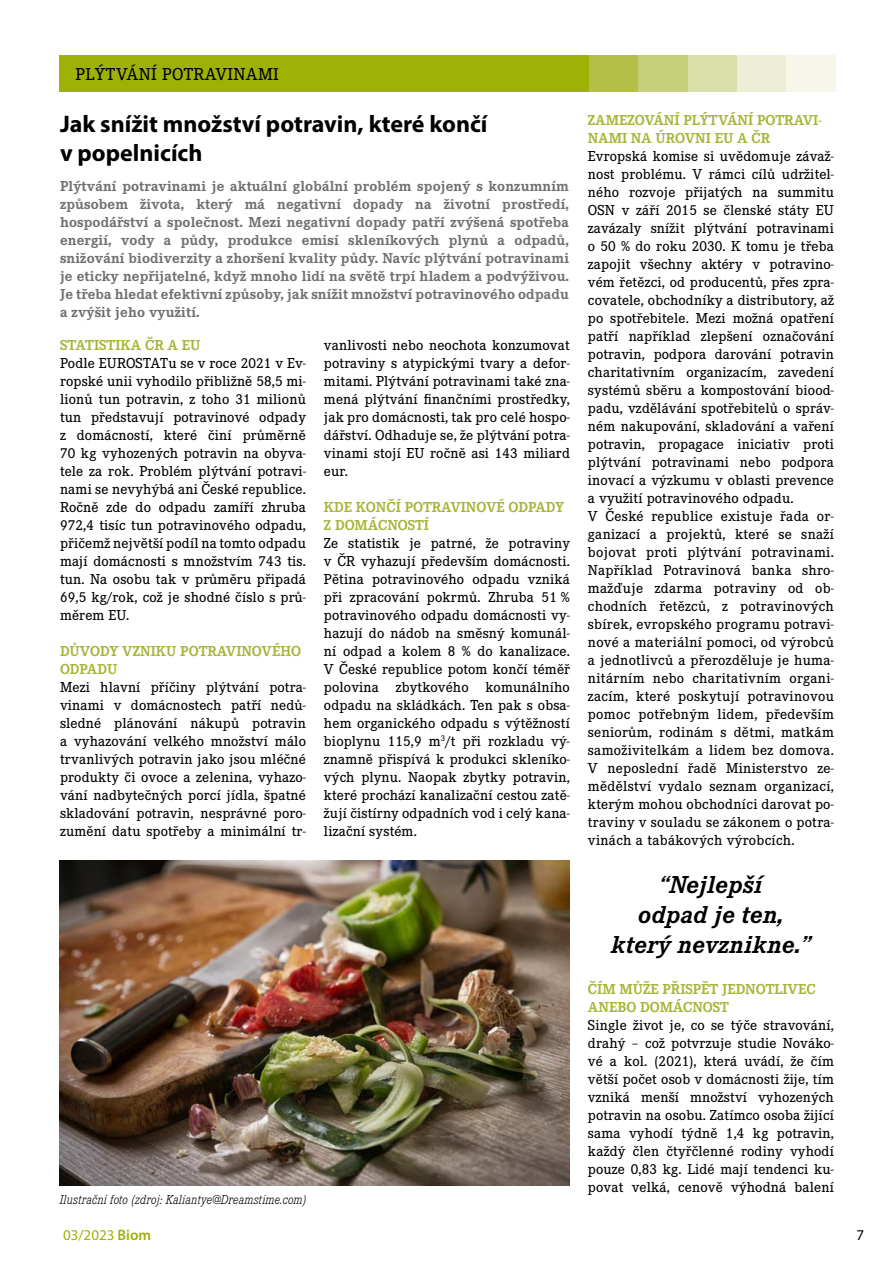
<style>
.page{position:relative;width:893px;height:1263px;background:#fff}
.page>*{position:absolute;margin:0;border:0;box-sizing:border-box;transform-origin:0 0}
.t1{font:italic 700 25.5px/30px "Corporate E Pro";letter-spacing:.01em;color:#000;text-align:center}
.t2{font:700 24px/28.8px "Myriad Pro";color:#000}
.t3{font:500 18px "Corporate E Pro";letter-spacing:.02em;color:#000}
.t4{font:500 15px/18px "Corporate E Pro";letter-spacing:.01em;color:#000;text-align:justify}
.t5{font:700 15px/18px "Corporate E Pro";letter-spacing:.01em;color:#706f6f;text-align:justify}
.t6{font:700 15px/18px "Corporate E Pro";color:#a7b538}
.t7{font:15px "Myriad Pro";color:#9eb205}
.t8{font:15px "Myriad Pro";color:#000}
.t9{font:italic 300 13.5px "Corporate E Pro";letter-spacing:.01em;color:#000;scale:.93 1}
.s1{font-weight:600}
</style>
<div class="page">
<div style="left:60px;top:55px;width:529px;height:36px;background:#9eb205"></div>
<div style="left:589px;top:55px;width:50px;height:36px;background:#b3c048"></div>
<div style="left:638px;top:55px;width:50px;height:36px;background:#c6cf7a"></div>
<div style="left:688px;top:55px;width:49px;height:36px;background:#d8dfa9"></div>
<div style="left:737px;top:55px;width:49px;height:36px;background:#ecefd5"></div>
<div style="left:786px;top:55px;width:49px;height:36px;background:#f6f7ea"></div>
<img style="left:60px;top:861px;width:510px;height:324px">
<p class="t3" style="left:75px;top:61px;width:205px">PLÝTVÁNÍ POTRAVINAMI</p>
<h2 class="t2" style="left:60px;top:109px;width:429px">Jak snížit množství potravin, které končí v popelnicích</h2>
<p class="t5" style="left:60px;top:176px;width:511px">Plýtvání potravinami je aktuální globální problém spojený s konzumním způsobem života, který má negativní dopady na životní prostředí, hospodářství a společnost. Mezi negativní dopady patří zvýšená spotřeba energií, vody a půdy, produkce emisí skleníkových plynů a odpadů, snižování biodiverzity a zhoršení kvality půdy. Navíc plýtvání potravinami je eticky nepřijatelné, když mnoho lidí na světě trpí hladem a podvýživou.<br>Je třeba hledat efektivní způsoby, jak snížit množství potravinového odpadu a zvýšit jeho využití.</p>
<p class="t6" style="left:60px;top:335px;width:142px">STATISTIKA ČR A EU</p>
<p class="t4" style="left:60px;top:353px;width:247px">Podle EUROSTATu se v roce 2021 v Ev&shy;ropské unii vyhodilo přibližně 58,5 mi&shy;lionů tun potravin, z toho 31 milionů tun představují potravinové odpady z domácností, které činí průměrně 70 kg vyhozených potravin na obyva&shy;tele za rok. Problém plýtvání potravi&shy;nami se nevyhýbá ani České republice.<br>Ročně zde do odpadu zamíří zhruba 972,4 tisíc tun potravinového odpadu, přičemž největší podíl na tomto odpadu mají domácnosti s množstvím 743 tis. tun. Na osobu tak v průměru připadá 69,5 kg/rok, což je shodné číslo s prů&shy;měrem EU.</p>
<p class="t6" style="left:60px;top:641px;width:243px">DŮVODY VZNIKU POTRAVINOVÉHO<br>ODPADU</p>
<p class="t4" style="left:60px;top:677px;width:247px">Mezi hlavní příčiny plýtvání potra&shy;vinami v domácnostech patří nedů&shy;sledné plánování nákupů potravin a vyhazování velkého množství málo trvanlivých potravin jako jsou mléčné produkty či ovoce a zelenina, vyhazo&shy;vání nadbytečných porcí jídla, špatné skladování potravin, nesprávné poro&shy;zumění datu spotřeby a minimální tr-</p>
<p class="t4" style="left:324px;top:335px;width:247px">vanlivosti nebo neochota konzumovat potraviny s atypickými tvary a defor&shy;mitami. Plýtvání potravinami také zna&shy;mená plýtvání finančními prostředky, jak pro domácnosti, tak pro celé hospo&shy;dářství. Odhaduje se, že plýtvání potra&shy;vinami stojí EU ročně asi 143 miliard eur.</p>
<p class="t6" style="left:324px;top:497px;width:242px">KDE KONČÍ POTRAVINOVÉ ODPADY<br>Z DOMÁCNOSTÍ</p>
<p class="t4" style="left:324px;top:533px;width:247px">Ze statistik je patrné, že potraviny v ČR vyhazují především domácnosti.<br>Pětina potravinového odpadu vzniká při zpracování pokrmů. Zhruba 51 % potravinového odpadu domácnosti vy&shy;hazují do nádob na směsný komunál&shy;ní odpad a kolem 8 % do kanalizace.<br>V České republice potom končí téměř polovina zbytkového komunálního odpadu na skládkách. Ten pak s obsa&shy;hem organického odpadu s výtěžností bioplynu 115,9 m<sup>3</sup>/t při rozkladu vý&shy;znamně přispívá k produkci skleníko&shy;vých plynu. Naopak zbytky potravin, které prochází kanalizační cestou zatě&shy;žují čistírny odpadních vod i celý kana&shy;lizační systém.</p>
<p class="t9" style="left:60px;top:1190px;width:267px">Ilustrační foto (zdroj: Kaliantye@Dreamstime.com)</p>
<p class="t6" style="left:588px;top:110px;width:235px">ZAMEZOVÁNÍ PLÝTVÁNÍ POTRAVI-<br>NAMI NA ÚROVNI EU A ČR</p>
<p class="t4" style="left:588px;top:146px;width:247px;text-align:left">Evropská komise si uvědomuje závaž&shy;nost problému. V rámci cílů udržitel&shy;ného rozvoje přijatých na summitu OSN v září 2015 se členské státy EU zavázaly snížit plýtvání potravinami o 50 % do roku 2030. K tomu je třeba zapojit všechny aktéry v potravino&shy;vém řetězci, od producentů, přes zpra&shy;covatele, obchodníky a distributory, až po spotřebitele. Mezi možná opatření patří například zlepšení označování potravin, podpora darování potravin charitativním organizacím, zavedení systémů sběru a kompostování biood&shy;padu, vzdělávání spotřebitelů o správ&shy;ném nakupování, skladování a vaření potravin, propagace iniciativ proti plýtvání potravinami nebo podpora inovací a výzkumu v oblasti prevence a využití potravinového odpadu.<br>V České republice existuje řada or&shy;ganizací a projektů, které se snaží bojovat proti plýtvání potravinami.<br>Například Potravinová banka shro&shy;mažďuje zdarma potraviny od ob&shy;chodních řetězců, z potravinových sbírek, evropského programu potravi&shy;nové a materiální pomoci, od výrobců a jednotlivců a přerozděluje je huma&shy;nitárním nebo charitativním organi&shy;zacím, které poskytují potravinovou pomoc potřebným lidem, především seniorům, rodinám s dětmi, matkám samoživitelkám a lidem bez domova.<br>V neposlední řadě Ministerstvo ze&shy;mědělství vydalo seznam organizací, kterým mohou obchodníci darovat po&shy;traviny v souladu se zákonem o potra&shy;vinách a tabákových výrobcích.</p>
<h1 class="t1" style="left:611px;top:867px;width:201px">“Nejlepší<br>odpad je ten, který nevznikne.”</h1>
<p class="t6" style="left:588px;top:979px;width:229px">ČÍM MŮŽE PŘISPĚT JEDNOTLIVEC<br>ANEBO DOMÁCNOST</p>
<p class="t4" style="left:588px;top:1015px;width:247px">Single život je, co se týče stravování, drahý – což potvrzuje studie Nováko&shy;vé a kol. (2021), která uvádí, že čím větší počet osob v domácnosti žije, tím vzniká menší množství vyhozených potravin na osobu. Zatímco osoba žijící sama vyhodí týdně 1,4 kg potravin, každý člen čtyřčlenné rodiny vyhodí pouze 0,83 kg. Lidé mají tendenci ku&shy;povat velká, cenově výhodná balení</p>
<p class="t7" style="left:63px;top:1225px;width:90px">03/2023 <span class="s1">Biom</span></p>
<p class="t8" style="left:856px;top:1225px;width:9px">7</p>
</div>
